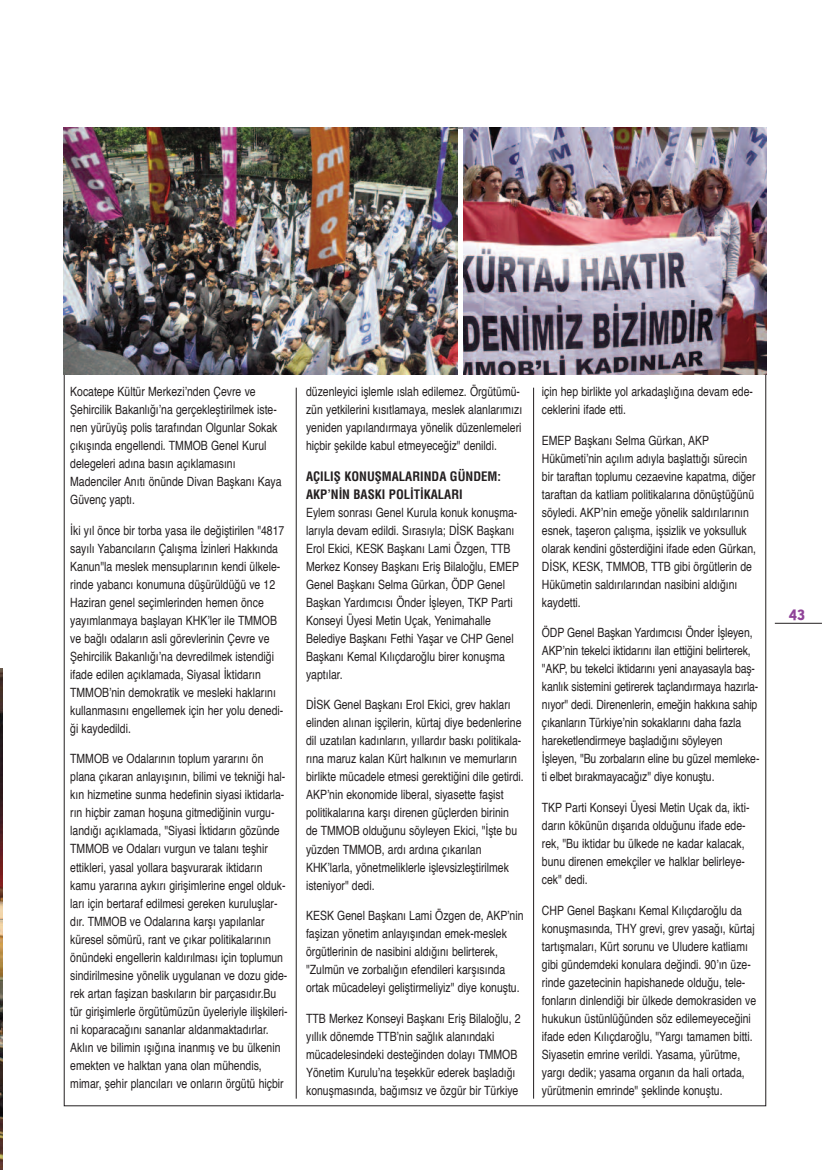
<style>
.page{position:relative;width:830px;height:1170px;background:#fff}
.page>*{position:absolute;margin:0;border:0;box-sizing:border-box;transform-origin:0 0}
.t1{font:15px "Interstate TR Black Condensed";color:#8f4398}
.t2{font:condensed 12.75px/18px "Helvetica";color:#231f20}
.t3{font:700 condensed 12.75px/18px "Helvetica";color:#231f20}
</style>
<div class="page">
<hr style="left:774px;top:623px;width:47px;height:1px;background:#231f20">
<hr style="left:296px;top:387px;width:1px;height:711px;background:#231f20">
<hr style="left:533px;top:387px;width:1px;height:711px;background:#231f20">
<img style="left:64px;top:128px;width:393px;height:246px">
<img style="left:463px;top:128px;width:302px;height:246px">
<img style="left:0;top:668px;width:3px;height:501px">
<p class="t2" style="left:70px;top:383px;width:213px">Kocatepe Kültür Merkezi’nden Çevre ve Şehircilik Bakanlığı’na gerçekleştirilmek iste&shy;nen yürüyüş polis tarafından Olgunlar Sokak çıkışında engellendi. TMMOB Genel Kurul delegeleri adına basın açıklamasını Madenciler Anıtı önünde Divan Başkanı Kaya Güvenç yaptı.</p>
<p class="t2" style="left:70px;top:522px;width:215px">İki yıl önce bir torba yasa ile değiştirilen "4817 sayılı Yabancıların Çalışma İzinleri Hakkında Kanun"la meslek mensuplarının kendi ülkele&shy;rinde yabancı konumuna düşürüldüğü ve 12<br>Haziran genel seçimlerinden hemen önce yayımlanmaya başlayan KHK’ler ile TMMOB ve bağlı odaların asli görevlerinin Çevre ve Şehircilik Bakanlığı’na devredilmek istendiği ifade edilen açıklamada, Siyasal İktidarın TMMOB’nin demokratik ve mesleki haklarını kullanmasını engellemek için her yolu denedi&shy;ği kaydedildi.</p>
<p class="t2" style="left:70px;top:751px;width:219px">TMMOB ve Odalarının toplum yararını ön plana çıkaran anlayışının, bilimi ve tekniği hal&shy;kın hizmetine sunma hedefinin siyasi iktidarla&shy;rın hiçbir zaman hoşuna gitmediğinin vurgu&shy;landığı açıklamada, "Siyasi İktidarın gözünde TMMOB ve Odaları vurgun ve talanı teşhir ettikleri, yasal yollara başvurarak iktidarın kamu yararına aykırı girişimlerine engel olduk&shy;ları için bertaraf edilmesi gereken kuruluşlar&shy;dır. TMMOB ve Odalarına karşı yapılanlar küresel sömürü, rant ve çıkar politikalarının önündeki engellerin kaldırılması için toplumun sindirilmesine yönelik uygulanan ve dozu gide&shy;rek artan faşizan baskıların bir parçasıdır.Bu tür girişimlerle örgütümüzün üyeleriyle ilişkileri&shy;ni koparacağını sananlar aldanmaktadırlar.<br>Aklın ve bilimin ışığına inanmış ve bu ülkenin emekten ve halktan yana olan mühendis, mimar, şehir plancıları ve onların örgütü hiçbir</p>
<p class="t2" style="left:306px;top:383px;width:218px">düzenleyici işlemle ıslah edilemez. Örgütümü&shy;zün yetkilerini kısıtlamaya, meslek alanlarımızı yeniden yapılandırmaya yönelik düzenlemeleri hiçbir şekilde kabul etmeyeceğiz" denildi.</p>
<p class="t3" style="left:306px;top:466px;width:196px">AÇILIŞ KONUŞMALARINDA GÜNDEM:<br>AKP’NİN BASKI POLİTİKALARI</p>
<p class="t2" style="left:306px;top:504px;width:214px">Eylem sonrası Genel Kurula konuk konuşma&shy;larıyla devam edildi. Sırasıyla; DİSK Başkanı Erol Ekici, KESK Başkanı Lami Özgen, TTB Merkez Konsey Başkanı Eriş Bilaloğlu, EMEP Genel Başkanı Selma Gürkan, ÖDP Genel Başkan Yardımcısı Önder İşleyen, TKP Parti Konseyi Üyesi Metin Uçak, Yenimahalle Belediye Başkanı Fethi Yaşar ve CHP Genel Başkanı Kemal Kılıçdaroğlu birer konuşma yaptılar.</p>
<p class="t2" style="left:306px;top:697px;width:219px">DİSK Genel Başkanı Erol Ekici, grev hakları elinden alınan işçilerin, kürtaj diye bedenlerine dil uzatılan kadınların, yıllardır baskı politikala&shy;rına maruz kalan Kürt halkının ve memurların birlikte mücadele etmesi gerektiğini dile getirdi.<br>AKP’nin ekonomide liberal, siyasette faşist politikalarına karşı direnen güçlerden birinin de TMMOB olduğunu söyleyen Ekici, "İşte bu yüzden TMMOB, ardı ardına çıkarılan KHK’larla, yönetmeliklerle işlevsizleştirilmek isteniyor" dedi.</p>
<p class="t2" style="left:306px;top:907px;width:219px">KESK Genel Başkanı Lami Özgen de, AKP’nin faşizan yönetim anlayışından emek-meslek örgütlerinin de nasibini aldığını belirterek, "Zulmün ve zorbalığın efendileri karşısında ortak mücadeleyi geliştirmeliyiz" diye konuştu.</p>
<p class="t2" style="left:306px;top:1010px;width:216px">TTB Merkez Konseyi Başkanı Eriş Bilaloğlu, 2 yıllık dönemde TTB’nin sağlık alanındaki mücadelesindeki desteğinden dolayı TMMOB Yönetim Kurulu’na teşekkür ederek başladığı konuşmasında, bağımsız ve özgür bir Türkiye</p>
<p class="t2" style="left:541px;top:383px;width:212px">için hep birlikte yol arkadaşlığına devam ede&shy;ceklerini ifade etti.</p>
<p class="t2" style="left:541px;top:432px;width:216px">EMEP Başkanı Selma Gürkan, AKP Hükümeti’nin açılım adıyla başlattığı sürecin bir taraftan toplumu cezaevine kapatma, diğer taraftan da katliam politikalarına dönüştüğünü söyledi. AKP’nin emeğe yönelik saldırılarının esnek, taşeron çalışma, işsizlik ve yoksulluk olarak kendini gösterdiğini ifade eden Gürkan, DİSK, KESK, TMMOB, TTB gibi örgütlerin de Hükümetin saldırılarından nasibini aldığını kaydetti.</p>
<p class="t2" style="left:541px;top:625px;width:219px">ÖDP Genel Başkan Yardımcısı Önder İşleyen, AKP’nin tekelci iktidarını ilan ettiğini belirterek, "AKP, bu tekelci iktidarını yeni anayasayla baş&shy;kanlık sistemini getirerek taçlandırmaya hazırla&shy;nıyor" dedi. Direnenlerin, emeğin hakkına sahip çıkanların Türkiye’nin sokaklarını daha fazla hareketlendirmeye başladığını söyleyen İşleyen, "Bu zorbaların eline bu güzel memleke&shy;ti elbet bırakmayacağız" diye konuştu.</p>
<p class="t2" style="left:541px;top:799px;width:209px">TKP Parti Konseyi Üyesi Metin Uçak da, ikti&shy;darın kökünün dışarıda olduğunu ifade ede&shy;rek, "Bu iktidar bu ülkede ne kadar kalacak, bunu direnen emekçiler ve halklar belirleye&shy;cek" dedi.</p>
<p class="t2" style="left:541px;top:902px;width:216px">CHP Genel Başkanı Kemal Kılıçdaroğlu da konuşmasında, THY grevi, grev yasağı, kürtaj tartışmaları, Kürt sorunu ve Uludere katliamı gibi gündemdeki konulara değindi. 90’ın üze&shy;rinde gazetecinin hapishanede olduğu, tele&shy;fonların dinlendiği bir ülkede demokrasiden ve hukukun üstünlüğünden söz edilemeyeceğini ifade eden Kılıçdaroğlu, "Yargı tamamen bitti.<br>Siyasetin emrine verildi. Yasama, yürütme, yargı dedik; yasama organın da hali ortada, yürütmenin emrinde" şeklinde konuştu.</p>
<p class="t1" style="left:788px;top:606px;width:18px">43</p>
</div>
